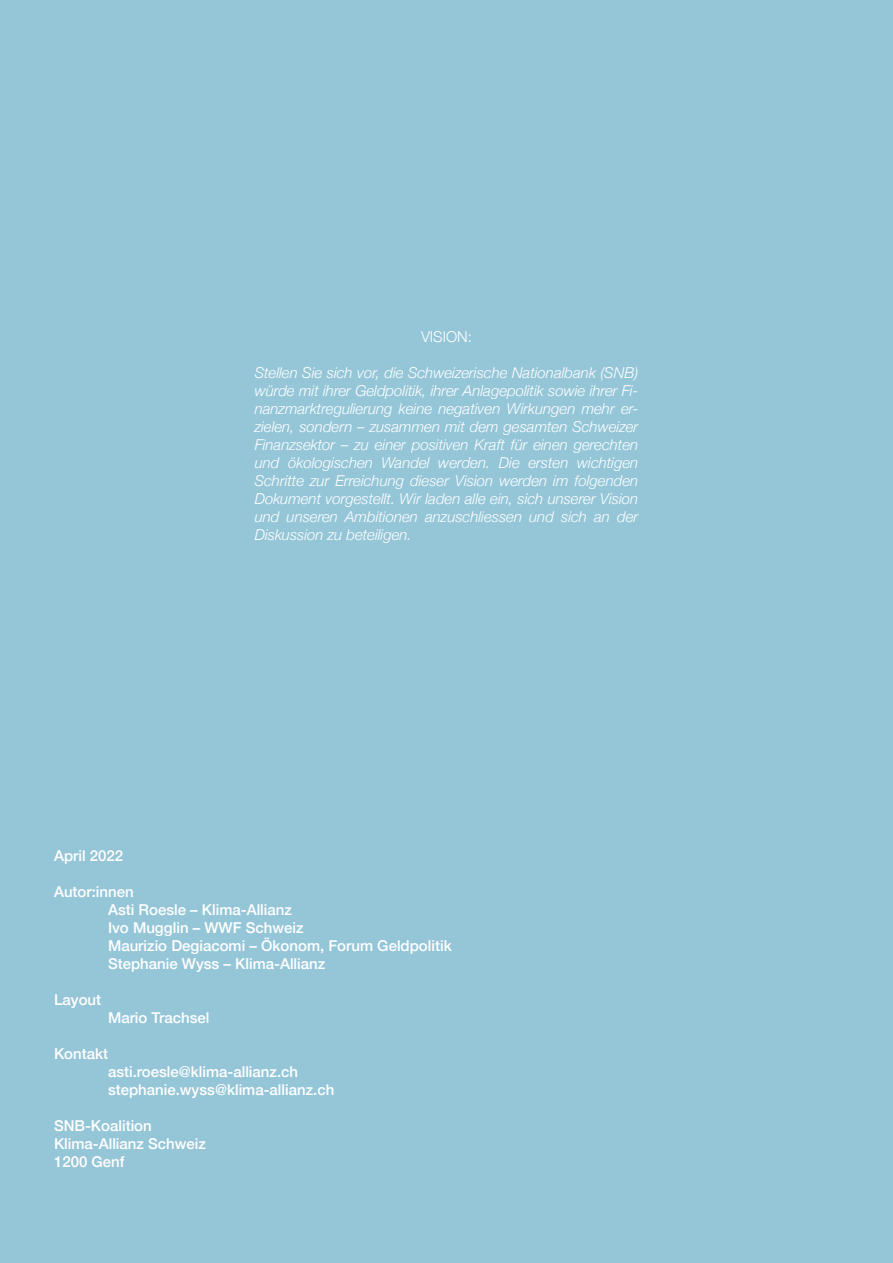
<style>
.page{position:relative;width:893px;height:1263px;background:#95c6d8}
.page>*{position:absolute;margin:0;border:0;box-sizing:border-box;transform-origin:0 0}
.t1{font:italic 300 15px/18px "Helvetica Neue";color:#fff;text-align:justify}
.t2{font:500 15px/18px "Helvetica Neue";color:#fff}
.t3{font:300 15px "Helvetica Neue";color:#fff}
</style>
<div class="page">
<p class="t3" style="left:421px;top:325px;width:52px">VISION:</p>
<p class="t1" style="left:255px;top:363px;width:385px">Stellen Sie sich vor, die Schweizerische Nationalbank (SNB) würde mit ihrer Geldpolitik, ihrer Anlagepolitik sowie ihrer Fi&shy;nanzmarktregulierung keine negativen Wirkungen mehr er&shy;zielen, sondern – zusammen mit dem gesamten Schweizer Finanzsektor – zu einer positiven Kraft für einen gerechten und ökologischen Wandel werden. Die ersten wichtigen Schritte zur Erreichung dieser Vision werden im folgenden Dokument vorgestellt. Wir laden alle ein, sich unserer Vision und unseren Ambitionen anzuschliessen und sich an der Diskussion zu beteiligen.</p>
<p class="t2" style="left:54px;top:845px;width:71px">April 2022</p>
<p class="t2" style="left:108px;top:881px;width:345px;text-indent:-54px">Autor:innen<br>Asti Roesle – Klima-Allianz<br>Ivo Mugglin – WWF Schweiz<br>Maurizio Degiacomi – Ökonom, Forum Geldpolitik<br>Stephanie Wyss – Klima-Allianz</p>
<p class="t2" style="left:54px;top:989px;width:49px">Layout</p>
<p class="t2" style="left:108px;top:1007px;width:103px">Mario Trachsel</p>
<p class="t2" style="left:108px;top:1043px;width:228px;text-indent:-54px">Kontakt<br>asti.roesle@klima-allianz.ch stephanie.wyss@klima-allianz.ch</p>
<p class="t2" style="left:54px;top:1115px;width:153px">SNB-Koalition<br>Klima-Allianz Schweiz<br>1200 Genf</p>
</div>
